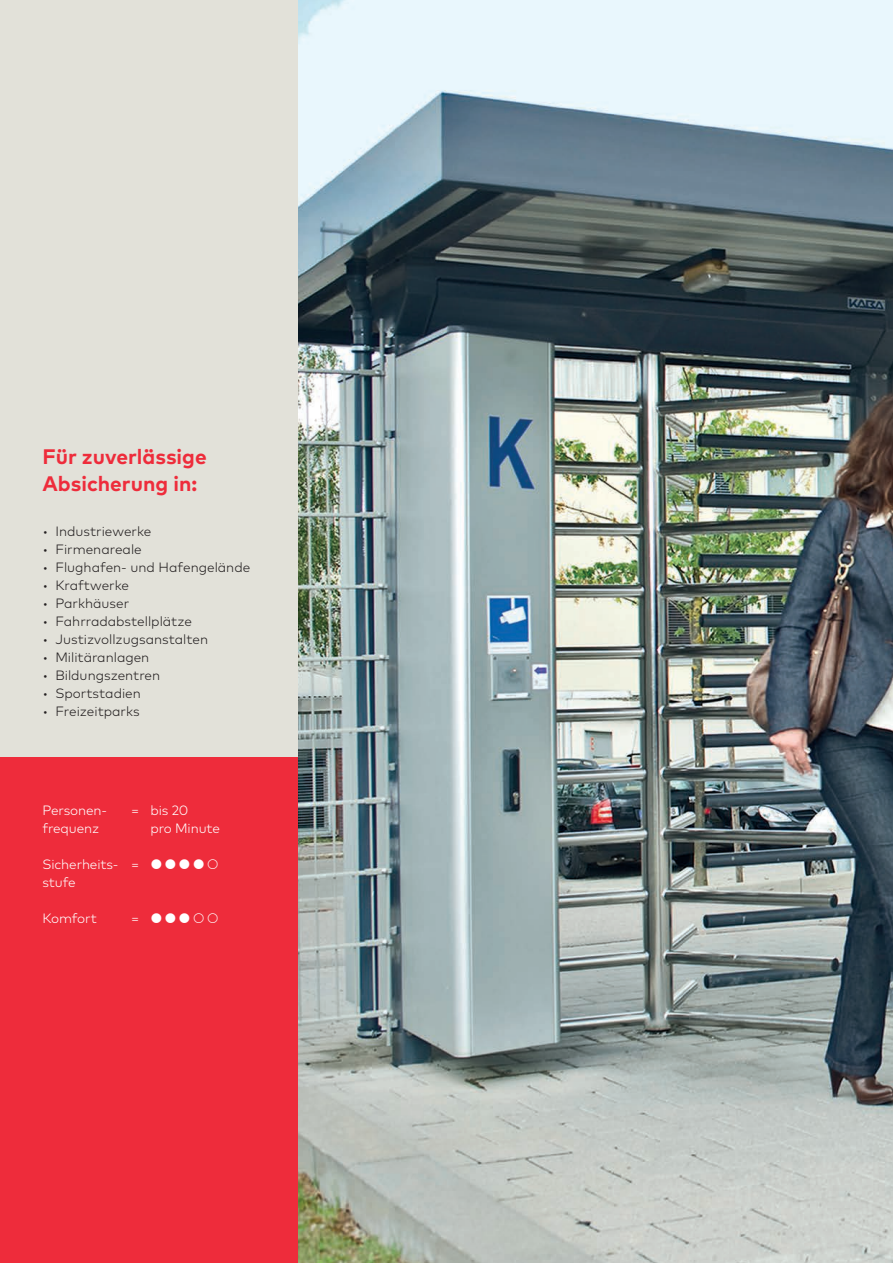
<style>
.page{position:relative;width:893px;height:1263px;background:#fff}
.page>*{position:absolute;margin:0;border:0;box-sizing:border-box;transform-origin:0 0}
.t1{font:700 21px/27px "Mark Pro";color:#ee2c3b}
.t2{font:300 13.5px "Mark Pro";color:#231f20}
.t3{font:300 13.5px/18px "Mark Pro";letter-spacing:-.01em;color:#fff}
</style>
<div class="page">
<img style="left:298px;top:0;width:595px;height:1263px">
<div style="left:0;top:0;width:298px;height:758px;background:#e2e1d9"></div>
<div style="left:0;top:758px;width:298px;height:505px;background:#ee2c3b"></div>
<h1 class="t1" style="left:43px;top:441px;width:166px">Für zuverlässige<br>Absicherung in:</h1>
<p class="t2" style="left:43px;top:521px;width:110px">• Industriewerke</p>
<p class="t2" style="left:43px;top:539px;width:101px">• Firmenareale</p>
<p class="t2" style="left:43px;top:557px;width:209px">• Flughafen- und Hafengelände</p>
<p class="t2" style="left:43px;top:575px;width:88px">• Kraftwerke</p>
<p class="t2" style="left:43px;top:593px;width:88px">• Parkhäuser</p>
<p class="t2" style="left:43px;top:611px;width:151px">• Fahrradabstellplätze</p>
<p class="t2" style="left:43px;top:629px;width:167px">• Justizvollzugsanstalten</p>
<p class="t2" style="left:43px;top:647px;width:108px">• Militäranlagen</p>
<p class="t2" style="left:43px;top:665px;width:119px">• Bildungszentren</p>
<p class="t2" style="left:43px;top:683px;width:100px">• Sportstadien</p>
<p class="t2" style="left:43px;top:701px;width:99px">• Freizeitparks</p>
<p class="t3" style="left:43px;top:800px;width:66px">Personen-</p>
<p class="t3" style="left:131px;top:800px;width:59px">= bis 20</p>
<p class="t3" style="left:43px;top:818px;width:58px">frequenz</p>
<p class="t3" style="left:151px;top:818px;width:71px">pro Minute</p>
<p class="t3" style="left:43px;top:854px;width:98px">Sicherheits- = stufe</p>
<p class="t3" style="left:43px;top:908px;width:56px">Komfort</p>
<p class="t3" style="left:131px;top:908px;width:10px">=</p>
</div>
